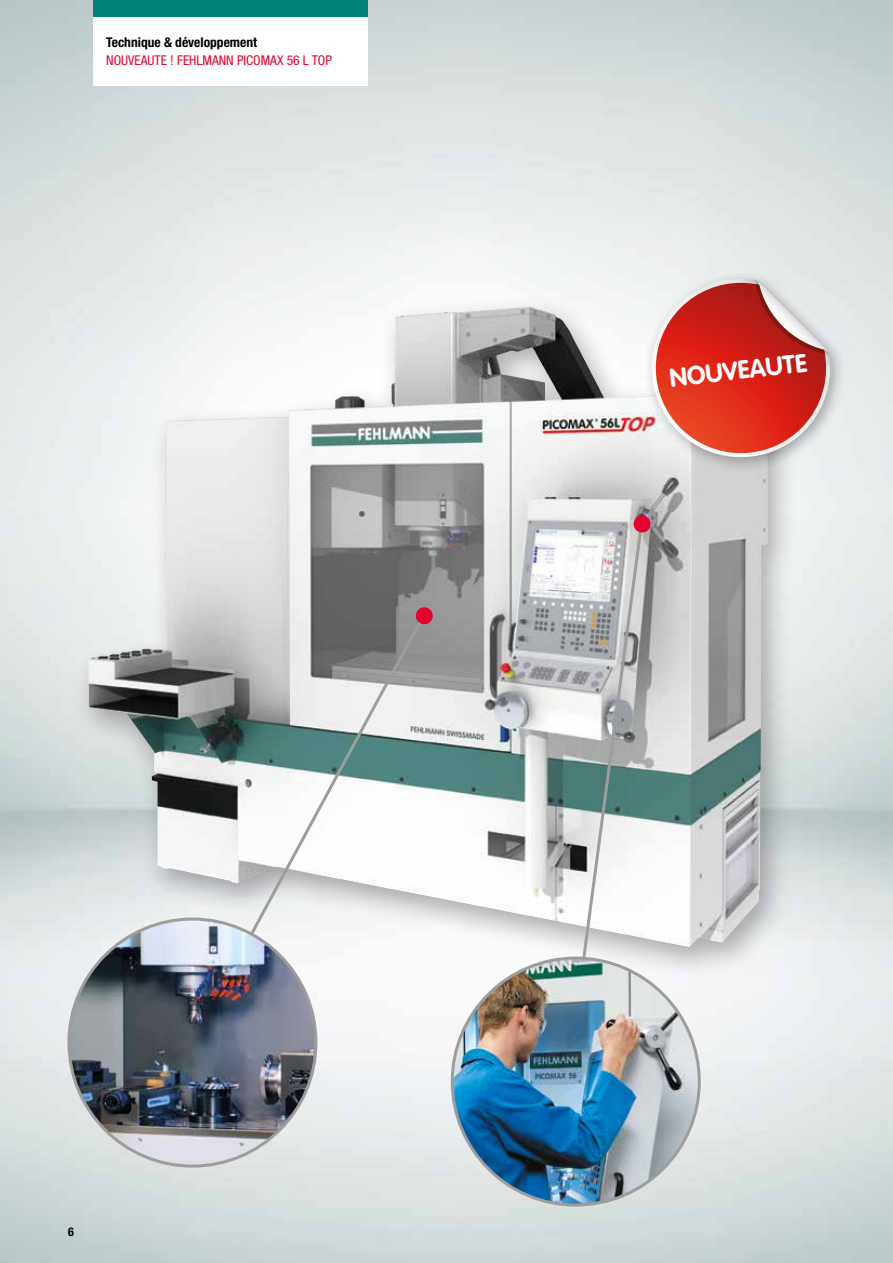
<style>
.page{position:relative;width:893px;height:1263px;background:#fff}
.page>*{position:absolute;margin:0;border:0;box-sizing:border-box;transform-origin:0 0}
.t1{font:700 25.5px "VAG Rounded";color:#fff}
.t2{font:condensed 13.5px "Helvetica Neue";color:#e4032e}
.t3{font:700 condensed 13.5px "Helvetica Neue";color:#000}
.t4{font:700 condensed 12px "Helvetica Neue";color:#000}
</style>
<div class="page">
<img style="left:0;top:0;width:893px;height:1263px">
<div style="left:94px;top:0;width:274px;height:17px;background:#008277"></div>
<div style="left:94px;top:17px;width:274px;height:68px;background:#fff"></div>
<div style="left:70px;top:293px;width:729px;height:689px;background:#000;opacity:.3"></div>
<img style="left:88px;top:306px;width:680px;height:641px">
<div style="left:643px;top:270px;width:204px;height:204px;background:#000;opacity:.3"></div>
<svg style="left:647px;top:279px;width:183px;height:182px;background:#d76a61"></svg>
<svg style="left:246px;top:613px;width:181px;height:329px"></svg>
<img style="left:69px;top:919px;width:247px;height:247px;border-radius:124px">
<img style="left:452px;top:958px;width:247px;height:247px;border-radius:124px">
<svg style="left:415px;top:606px;width:19px;height:19px"></svg>
<svg style="left:568px;top:514px;width:84px;height:543px"></svg>
<p class="t3" style="left:106px;top:34px;width:152px">Technique &amp; développement</p>
<p class="t2" style="left:106px;top:52px;width:227px">NOUVEAUTE ! FEHLMANN PICOMAX 56 L TOP</p>
<p class="t4" style="left:68px;top:1224px;width:7px">6</p>
<h1 class="t1" style="left:668px;top:364px;width:139px;rotate:-7deg">NOUVEAUTE</h1>
</div>
